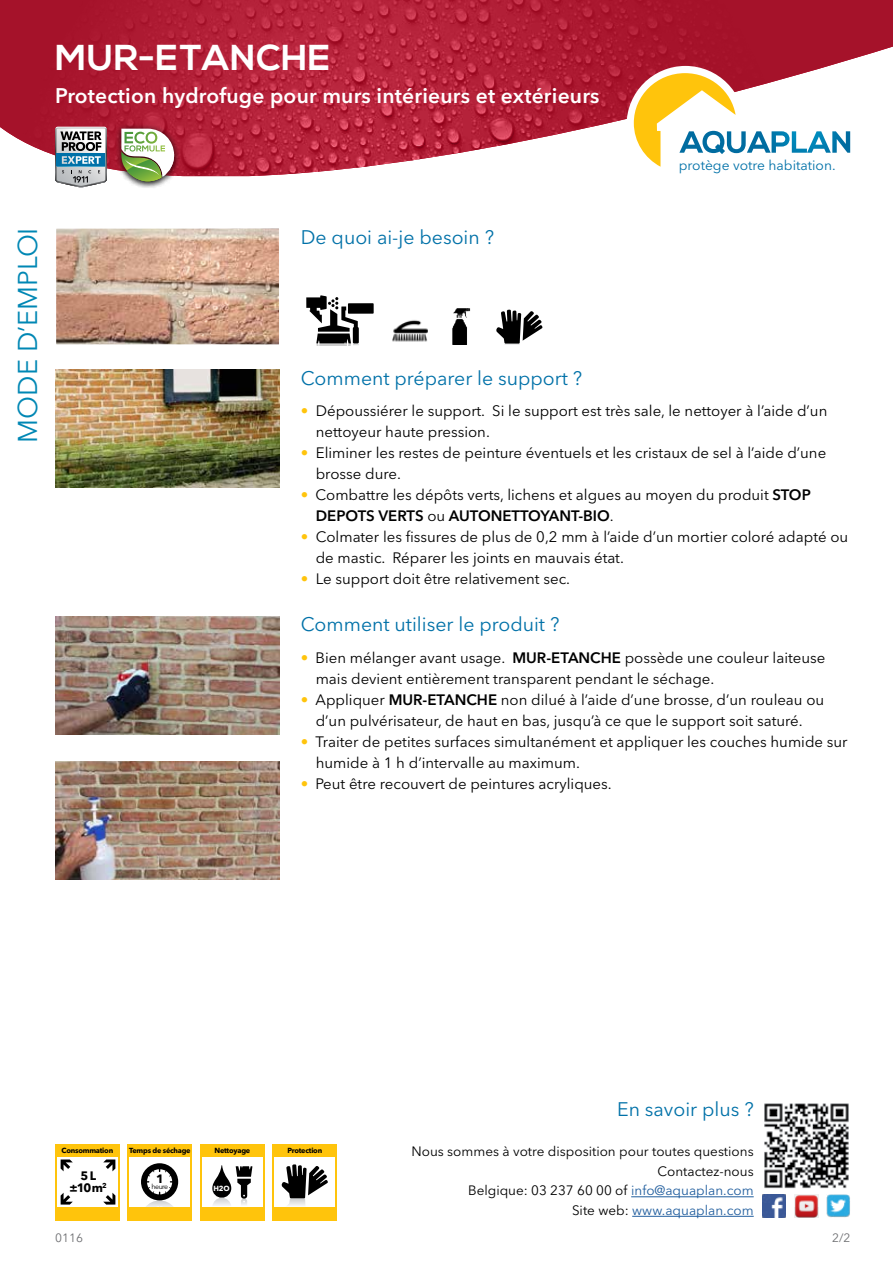
<style>
.page{position:relative;width:893px;height:1263px;background:#fff}
.page>*{position:absolute;margin:0;border:0;box-sizing:border-box;transform-origin:0 0}
.t1{font:700 36px "Nexa";letter-spacing:.01em;color:#fff}
.t2{font:27px "Avenir Next LT Pro";color:#0087b4}
.t3{font:600 21px "Avenir Next LT Pro";letter-spacing:.01em;color:#fff}
.t4{font:19.5px "Avenir Next LT Pro";color:#0071a8}
.t5{font:600 19.5px "Avenir Next LT Pro";letter-spacing:.01em;color:#fff}
.t6{font:15px/21px "Avenir Next LT Pro";color:#000}
.t7{font:13.8px "Avenir Next LT Pro";color:#0071a8}
.t8{font:13.5px/19.5px "Avenir Next LT Pro";color:#000;text-align:right}
.t9{font:700 12.15px/12.1px "Avenir Next LT Pro";color:#000;text-align:center}
.t10{font:12px "Avenir Next LT Pro";color:#6d6e71}
.t11{font:700 12px "Avenir Next LT Pro";color:#000}
.t12{font:700 7.35px "Avenir Next LT Pro";letter-spacing:-.03em;color:#000}
.t13{font:700 7.35px "Avenir Next LT Pro";color:#fff}
.t14{font:7.05px "Avenir Next LT Pro";letter-spacing:-.07em;color:#000}
.s1{font-weight:600;color:#ffc40c}
.s2{font-weight:600}
.s3{color:#215e9e}
</style>
<div class="page">
<img style="left:392px;top:320px;width:36px;height:22px">
<img style="left:764px;top:1103px;width:85px;height:86px">
<div style="left:348px;top:303px;width:26px;height:11px;background:#000"></div>
<svg style="left:306px;top:295px;width:53px;height:50px"></svg>
<div style="left:55px;top:1144px;width:65px;height:76px;background:#ffc40c"></div>
<div style="left:57px;top:1157px;width:60px;height:50px;background:#fff"></div>
<svg style="left:61px;top:1159px;width:12px;height:12px"></svg>
<svg style="left:103px;top:1159px;width:12px;height:12px"></svg>
<svg style="left:103px;top:1193px;width:12px;height:11px"></svg>
<svg style="left:61px;top:1193px;width:12px;height:11px"></svg>
<div style="left:128px;top:1144px;width:64px;height:76px;background:#ffc40c"></div>
<div style="left:130px;top:1157px;width:60px;height:50px;background:#fff"></div>
<svg style="left:141px;top:1163px;width:37px;height:44px"></svg>
<div style="left:200px;top:1144px;width:65px;height:76px;background:#ffc40c"></div>
<div style="left:202px;top:1157px;width:60px;height:50px;background:#fff"></div>
<svg style="left:212px;top:1165px;width:40px;height:41px"></svg>
<div style="left:273px;top:1144px;width:64px;height:76px;background:#ffc40c"></div>
<div style="left:275px;top:1157px;width:60px;height:50px;background:#fff"></div>
<svg style="left:281px;top:1164px;width:47px;height:42px"></svg>
<svg style="left:496px;top:310px;width:47px;height:35px"></svg>
<img style="left:55px;top:370px;width:224px;height:118px">
<hr style="left:631px;top:1196px;width:123px;height:1px;background:#215e9e">
<hr style="left:632px;top:1216px;width:122px;height:1px;background:#215e9e">
<img style="left:827px;top:1194px;width:23px;height:24px">
<img style="left:794px;top:1194px;width:24px;height:24px">
<img style="left:762px;top:1194px;width:24px;height:24px">
<img style="left:452px;top:308px;width:19px;height:36px">
<svg style="left:0;top:0;width:893px;height:176px;background:#ba3b50"></svg>
<div style="left:627px;top:66px;width:117px;height:118px;background:#fff;border-radius:50%"></div>
<svg style="left:55px;top:127px;width:52px;height:60px;background:#91a4ae"></svg>
<div style="left:115px;top:123px;width:66px;height:66px;background:#000;opacity:.75"></div>
<svg style="left:121px;top:129px;width:53px;height:52px"></svg>
<svg style="left:634px;top:73px;width:216px;height:94px"></svg>
<img style="left:57px;top:230px;width:221px;height:113px">
<div style="left:55px;top:228px;width:225px;height:117px;border:1px solid #fff"></div>
<img style="left:55px;top:617px;width:224px;height:117px">
<img style="left:55px;top:762px;width:224px;height:118px">
<h1 class="t1" style="left:55px;top:37px;width:284px">ONDERGRONDS</h1>
<h3 class="t5" style="left:55px;top:84px;width:563px">Waterdichte bescherming voor alle ondergrondse materialen</h3>
<h1 class="t1" style="left:55px;top:37px;width:277px">MUR-ETANCHE</h1>
<h3 class="t3" style="left:55px;top:83px;width:546px">Protection hydrofuge pour murs intérieurs et extérieurs</h3>
<p class="t7" style="left:679px;top:156px;width:158px">protège votre habitation.</p>
<h2 class="t2" style="left:12px;top:442px;width:216px;rotate:-90deg">MODE D’EMPLOI</h2>
<h3 class="t4" style="left:301px;top:225px;width:195px">De quoi ai-je besoin ?</h3>
<h3 class="t4" style="left:301px;top:366px;width:283px">Comment préparer le support ?</h3>
<p class="t6" style="left:316px;top:400px;width:513px;text-indent:-15px"><span class="s1">•</span> Dépoussiérer le support. Si le support est très sale, le nettoyer à l’aide d’un nettoyeur haute pression.</p>
<p class="t6" style="left:316px;top:442px;width:512px;text-indent:-15px"><span class="s1">•</span> Eliminer les restes de peinture éventuels et les cristaux de sel à l’aide d’une brosse dure.</p>
<p class="t6" style="left:316px;top:484px;width:497px;text-indent:-15px"><span class="s1">•</span> Combattre les dépôts verts, lichens et algues au moyen du produit <span class="s2">STOP<br>DEPOTS VERTS</span> ou <span class="s2">AUTONETTOYANT-BIO</span>.</p>
<p class="t6" style="left:316px;top:526px;width:534px;text-indent:-15px"><span class="s1">•</span> Colmater les fissures de plus de 0,2 mm à l’aide d’un mortier coloré adapté ou de mastic. Réparer les joints en mauvais état.</p>
<p class="t6" style="left:301px;top:568px;width:271px"><span class="s1">•</span> Le support doit être relativement sec.</p>
<h3 class="t4" style="left:301px;top:613px;width:260px">Comment utiliser le produit ?</h3>
<p class="t6" style="left:316px;top:647px;width:511px;text-indent:-15px"><span class="s1">•</span> Bien mélanger avant usage. <span class="s2">MUR-ETANCHE</span> possède une couleur laiteuse mais devient entièrement transparent pendant le séchage.</p>
<p class="t6" style="left:301px;top:689px;width:525px;text-align:center"><span class="s1">•</span> Appliquer <span class="s2">MUR-ETANCHE</span> non dilué à l’aide d’une brosse, d’un rouleau ou d’un pulvérisateur, de haut en bas, jusqu’à ce que le support soit saturé.</p>
<p class="t6" style="left:316px;top:731px;width:533px;text-indent:-15px"><span class="s1">•</span> Traiter de petites surfaces simultanément et appliquer les couches humide sur humide à 1 h d’intervalle au maximum.</p>
<p class="t6" style="left:301px;top:773px;width:312px"><span class="s1">•</span> Peut être recouvert de peintures acryliques.</p>
<p class="t12" style="left:62px;top:1146px;width:53px">Consommation</p>
<p class="t9" style="left:70px;top:1169px;width:39px">5 L ±10 m<sup>2</sup></p>
<p class="t12" style="left:129px;top:1146px;width:63px">Temps de séchage</p>
<p class="t11" style="left:156px;top:1171px;width:9px">1</p>
<p class="t14" style="left:152px;top:1182px;width:18px">heure</p>
<p class="t12" style="left:214px;top:1146px;width:37px">Nettoyage</p>
<p class="t13" style="left:214px;top:1184px;width:18px">H2O</p>
<p class="t12" style="left:288px;top:1146px;width:36px">Protection</p>
<h3 class="t4" style="left:617px;top:1097px;width:138px">En savoir plus ?</h3>
<p class="t8" style="left:412px;top:1142px;width:344px">Nous sommes à votre disposition pour toutes questions Contactez-nous<br>Belgique: 03 237 60 00 of <span class="s3">info@aquaplan.com<br></span>Site web: <span class="s3">www.aquaplan.com</span></p>
<p class="t10" style="left:55px;top:1231px;width:29px">0116</p>
<p class="t10" style="left:832px;top:1231px;width:20px">2/2</p>
</div>
